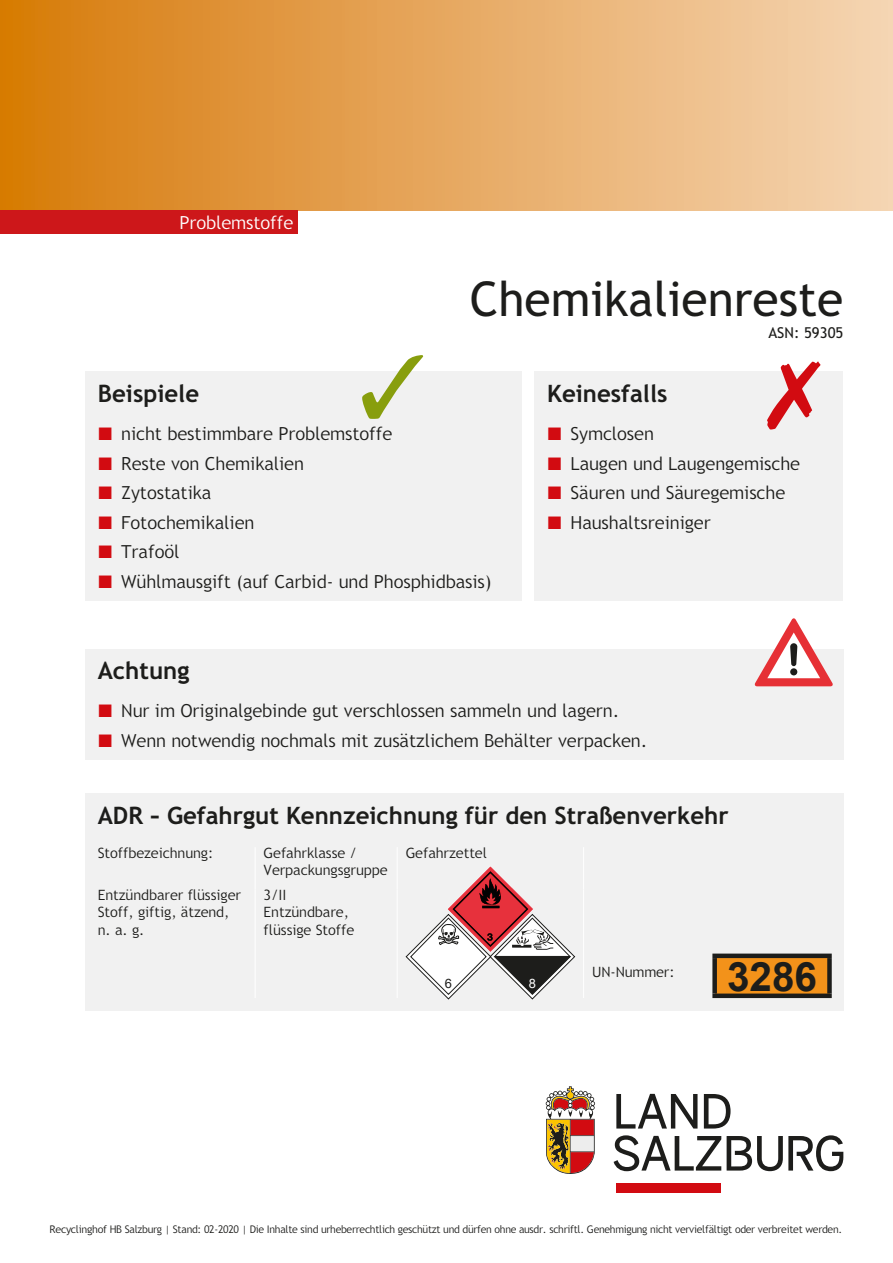
<style>
.page{position:relative;width:893px;height:1263px;background:#fff}
.page>*{position:absolute;margin:0;border:0;box-sizing:border-box;transform-origin:0 0}
.Produkttitel{font:48px "Trebuchet SBG2";color:#1d1d1b}
.t1{font:700 40.5px "Arial";color:#1d1d1b}
.t2{font:700 24px "Trebuchet SBG2";color:#1d1d1b}
.t3{font:300 18px "Trebuchet SBG2";color:#1d1d1b}
.t4{font:300 18px "Trebuchet SBG2";color:#fff}
.ASN{font:15px "Trebuchet SBG2";color:#1d1d1b}
.t5{font:300 14.25px/17.2px "Trebuchet SBG2";color:#1d1d1b}
.t6{font:12.9px "Arial";color:#1d1d1b}
.t7{font:12.9px "Arial";color:#fff}
.t8{font:300 10.5px "Trebuchet SBG2";letter-spacing:-.02em;color:#1d1d1b}
.s1{color:#d20b11}
</style>
<div class="page">
<div style="left:0;top:0;width:893px;height:210px;background:linear-gradient(to right,#d77a08,#f5d6b6)"></div>
<svg style="left:546px;top:1086px;width:49px;height:88px"></svg>
<div style="left:616px;top:1184px;width:105px;height:9px;background:#d20b11"></div>
<svg style="left:614px;top:1094px;width:229px;height:77px"></svg>
<div style="left:0;top:210px;width:298px;height:24px;background:#cd171a"></div>
<div style="left:85px;top:372px;width:437px;height:229px;background:#f1f1f1"></div>
<svg style="left:362px;top:355px;width:61px;height:64px"></svg>
<div style="left:534px;top:372px;width:309px;height:229px;background:#f1f1f1"></div>
<svg style="left:767px;top:361px;width:53px;height:68px"></svg>
<div style="left:85px;top:649px;width:758px;height:111px;background:#f1f1f1"></div>
<svg style="left:754px;top:618px;width:79px;height:68px"></svg>
<div style="left:85px;top:794px;width:758px;height:217px;background:#f1f1f1"></div>
<hr style="left:255px;top:847px;width:1px;height:43px;background:#fff">
<hr style="left:397px;top:847px;width:1px;height:43px;background:#fff">
<hr style="left:583px;top:847px;width:1px;height:43px;background:#fff">
<hr style="left:583px;top:890px;width:1px;height:108px;background:#fff">
<hr style="left:255px;top:890px;width:1px;height:108px;background:#fff">
<hr style="left:397px;top:890px;width:1px;height:108px;background:#fff">
<svg style="left:405px;top:866px;width:170px;height:134px"></svg>
<div style="left:715px;top:956px;width:114px;height:40px;background:#f3921a"></div>
<div style="left:712px;top:953px;width:120px;height:5px;background:#1d1d1b"></div>
<div style="left:712px;top:958px;width:5px;height:35px;background:#1d1d1b"></div>
<div style="left:827px;top:958px;width:5px;height:35px;background:#1d1d1b"></div>
<div style="left:712px;top:993px;width:120px;height:5px;background:#1d1d1b"></div>
<p class="t4" style="left:179px;top:212px;width:116px">Problemstoffe</p>
<p class="Produkttitel" style="left:470px;top:271px;width:375px">Chemikalienreste</p>
<p class="ASN" style="left:768px;top:324px;width:76px">ASN: 59305</p>
<p class="t2" style="left:98px;top:379px;width:103px">Beispiele</p>
<p class="t3" style="left:98px;top:423px;width:295px"><span class="s1">■</span> nicht bestimmbare Problemstoffe</p>
<p class="t3" style="left:98px;top:452px;width:207px"><span class="s1">■</span> Reste von Chemikalien</p>
<p class="t3" style="left:98px;top:482px;width:114px"><span class="s1">■</span> Zytostatika</p>
<p class="t3" style="left:98px;top:511px;width:157px"><span class="s1">■</span> Fotochemikalien</p>
<p class="t3" style="left:98px;top:541px;width:82px"><span class="s1">■</span> Trafoöl</p>
<p class="t3" style="left:98px;top:570px;width:394px"><span class="s1">■</span> Wühlmausgift (auf Carbid- und Phosphidbasis)</p>
<p class="t2" style="left:547px;top:379px;width:122px">Keinesfalls</p>
<p class="t3" style="left:548px;top:423px;width:107px"><span class="s1">■</span> Symclosen</p>
<p class="t3" style="left:548px;top:452px;width:254px"><span class="s1">■</span> Laugen und Laugengemische</p>
<p class="t3" style="left:548px;top:482px;width:239px"><span class="s1">■</span> Säuren und Säuregemische</p>
<p class="t3" style="left:548px;top:511px;width:164px"><span class="s1">■</span> Haushaltsreiniger</p>
<p class="t2" style="left:98px;top:656px;width:93px">Achtung</p>
<p class="t3" style="left:98px;top:700px;width:522px"><span class="s1">■</span> Nur im Originalgebinde gut verschlossen sammeln und lagern.</p>
<p class="t3" style="left:98px;top:730px;width:550px"><span class="s1">■</span> Wenn notwendig nochmals mit zusätzlichem Behälter verpacken.</p>
<p class="t2" style="left:98px;top:800px;width:632px">ADR – Gefahrgut Kennzeichnung für den Straßenverkehr</p>
<p class="t5" style="left:98px;top:844px;width:117px">Stoffbezeichnung:</p>
<p class="t5" style="left:264px;top:844px;width:125px">Gefahrklasse /<br>Verpackungsgruppe</p>
<p class="t5" style="left:406px;top:844px;width:83px">Gefahrzettel</p>
<p class="t5" style="left:98px;top:887px;width:145px">Entzündbarer flüssiger<br>Stoff, giftig, ätzend, n. a. g.</p>
<p class="t5" style="left:264px;top:887px;width:24px">3/II</p>
<p class="t5" style="left:264px;top:904px;width:92px">Entzündbare, flüssige Stoffe</p>
<p class="t6" style="left:445px;top:974px;width:9px">6</p>
<p class="t7" style="left:529px;top:974px;width:9px">8</p>
<p class="t5" style="left:592px;top:963px;width:84px">UN-Nummer:</p>
<p class="t1" style="left:727px;top:948px;width:92px">3286</p>
<p class="t8" style="left:50px;top:1223px;width:794px">Recyclinghof HB Salzburg | Stand: 02-2020 | Die Inhalte sind urheberrechtlich geschützt und dürfen ohne ausdr. schriftl. Genehmigung nicht vervielfältigt oder verbreitet werden.</p>
</div>
